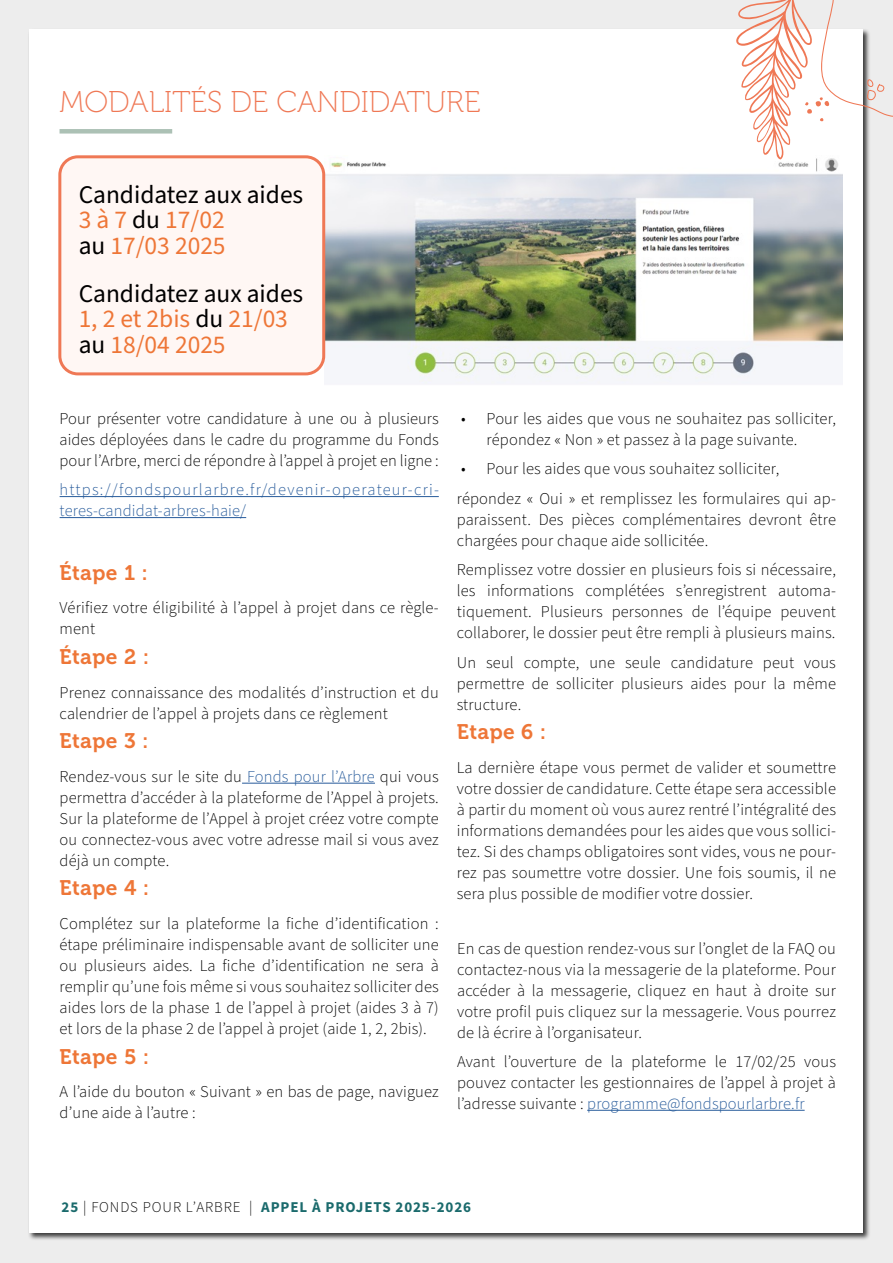
<style>
.page{position:relative;width:893px;height:1263px;background:#ededed}
.page>*{position:absolute;margin:0;border:0;box-sizing:border-box;transform-origin:0 0}
.t1{font:30px "Museo 100";color:#ef7855}
.t2{font:25.5px/25.5px "Source Sans Pro";color:#ee7637}
.t3{font:25.5px/25.5px "Source Sans Pro";color:#000}
.t4{font:21px "Museo 700";letter-spacing:.02em;color:#ee7637}
.t5{font:300 16.5px/21px "Source Sans Pro";letter-spacing:.01em;color:#000;text-align:justify}
.t6{font:300 16.5px/21px "Source Sans Pro";letter-spacing:.075em;color:#275b9b}
.t7{font:700 15px "Source Sans Pro";letter-spacing:.06em;color:#1a6a6c}
.s1{color:#ee7637}
.s2{color:#000}
.s3{color:#275b9b}
.s4{font-weight:300;color:#000}
</style>
<div class="page">
<div style="left:30px;top:30px;width:833px;height:1203px;background:#fff"></div>
<div style="left:60px;top:129px;width:112px;height:5px;background:#acc1b5"></div>
<hr style="left:60px;top:496px;width:379px;height:1px;background:#275b9b">
<hr style="left:60px;top:517px;width:186px;height:1px;background:#275b9b">
<hr style="left:242px;top:783px;width:133px;height:1px;background:#275b9b">
<img style="left:325px;top:159px;width:518px;height:225px">
<hr style="left:587px;top:1110px;width:218px;height:1px;background:#275b9b">
<svg style="left:734px;top:0;width:159px;height:159px"></svg>
<div style="left:60px;top:157px;width:264px;height:217px;background:#fff7f4;border-radius:18px"></div>
<div style="left:58px;top:155px;width:267px;height:220px;border:3px solid #ef7855;border-radius:18px"></div>
<h1 class="t1" style="left:60px;top:86px;width:422px">MODALITÉS DE CANDIDATURE</h1>
<h2 class="t3" style="left:79px;top:182px;width:226px">Candidatez aux aides<br><span class="s1">3 à 7</span> du <span class="s1">17/02<br></span>au <span class="s1">17/03 2025</span></h2>
<h2 class="t2" style="left:79px;top:281px;width:226px"><span class="s2">Candidatez aux aides<br></span>1, 2 et 2bis <span class="s2">du</span> 21/03 <span class="s2">au</span> 18/04 2025</h2>
<p class="t5" style="left:60px;top:408px;width:381px">Pour présenter votre candidature à une ou à plusieurs aides déployées dans le cadre du programme du Fonds pour l’Arbre, merci de répondre à l’appel à projet en ligne :</p>
<p class="t6" style="left:60px;top:480px;width:381px">https://fondspourlarbre.fr/devenir-operateur-cri&shy;teres-candidat-arbres-haie/</p>
<p class="t4" style="left:60px;top:561px;width:90px">Étape 1 :</p>
<p class="t5" style="left:60px;top:598px;width:381px">Vérifiez votre éligibilité à l’appel à projet dans ce règle&shy;ment</p>
<p class="t4" style="left:60px;top:645px;width:91px">Étape 2 :</p>
<p class="t5" style="left:60px;top:682px;width:381px">Prenez connaissance des modalités d’instruction et du calendrier de l’appel à projets dans ce règlement</p>
<p class="t4" style="left:60px;top:729px;width:90px">Etape 3 :</p>
<p class="t5" style="left:60px;top:766px;width:381px">Rendez-vous sur le site du <span class="s3">Fonds pour l’Arbre</span> qui vous permettra d’accéder à la plateforme de l’Appel à projets.<br>Sur la plateforme de l’Appel à projet créez votre compte ou connectez-vous avec votre adresse mail si vous avez déjà un compte.</p>
<p class="t4" style="left:60px;top:876px;width:91px">Etape 4 :</p>
<p class="t5" style="left:60px;top:914px;width:381px">Complétez sur la plateforme la fiche d’identification : étape préliminaire indispensable avant de solliciter une ou plusieurs aides. La fiche d’identification ne sera à remplir qu’une fois même si vous souhaitez solliciter des aides lors de la phase 1 de l’appel à projet (aides 3 à 7) et lors de la phase 2 de l’appel à projet (aide 1, 2, 2bis).</p>
<p class="t4" style="left:60px;top:1045px;width:91px">Etape 5 :</p>
<p class="t5" style="left:60px;top:1082px;width:381px">A l’aide du bouton « Suivant » en bas de page, naviguez d’une aide à l’autre :</p>
<p class="t5" style="left:487px;top:408px;width:351px;text-indent:-26px">• Pour les aides que vous ne souhaitez pas solliciter, répondez « Non » et passez à la page suivante.</p>
<p class="t5" style="left:457px;top:455px;width:381px;line-height:29.5px">• Pour les aides que vous souhaitez solliciter, répondez « Oui » et remplissez les formulaires qui ap-</p>
<p class="t5" style="left:457px;top:509px;width:381px">paraissent. Des pièces complémentaires devront être chargées pour chaque aide sollicitée.</p>
<p class="t5" style="left:457px;top:560px;width:381px">Remplissez votre dossier en plusieurs fois si nécessaire, les informations complétées s’enregistrent automa&shy;tiquement. Plusieurs personnes de l’équipe peuvent collaborer, le dossier peut être rempli à plusieurs mains.</p>
<p class="t5" style="left:457px;top:652px;width:381px">Un seul compte, une seule candidature peut vous permettre de solliciter plusieurs aides pour la même structure.</p>
<p class="t4" style="left:457px;top:720px;width:91px">Etape 6 :</p>
<p class="t5" style="left:457px;top:758px;width:381px">La dernière étape vous permet de valider et soumettre votre dossier de candidature. Cette étape sera accessible à partir du moment où vous aurez rentré l’intégralité des informations demandées pour les aides que vous sollici&shy;tez. Si des champs obligatoires sont vides, vous ne pour&shy;rez pas soumettre votre dossier. Une fois soumis, il ne sera plus possible de modifier votre dossier.</p>
<p class="t5" style="left:457px;top:938px;width:380px">En cas de question rendez-vous sur l’onglet de la FAQ ou contactez-nous via la messagerie de la plateforme. Pour accéder à la messagerie, cliquez en haut à droite sur votre profil puis cliquez sur la messagerie. Vous pourrez de là écrire à l’organisateur.</p>
<p class="t5" style="left:457px;top:1051px;width:380px">Avant l’ouverture de la plateforme le 17/02/25 vous pouvez contacter les gestionnaires de l’appel à projet à l’adresse suivante : <span class="s3">programme@fondspourlarbre.fr</span></p>
<p class="t7" style="left:62px;top:1197px;width:411px">25 <span class="s4">| FONDS POUR L’ARBRE |</span> APPEL À PROJETS 2025-2026</p>
</div>
